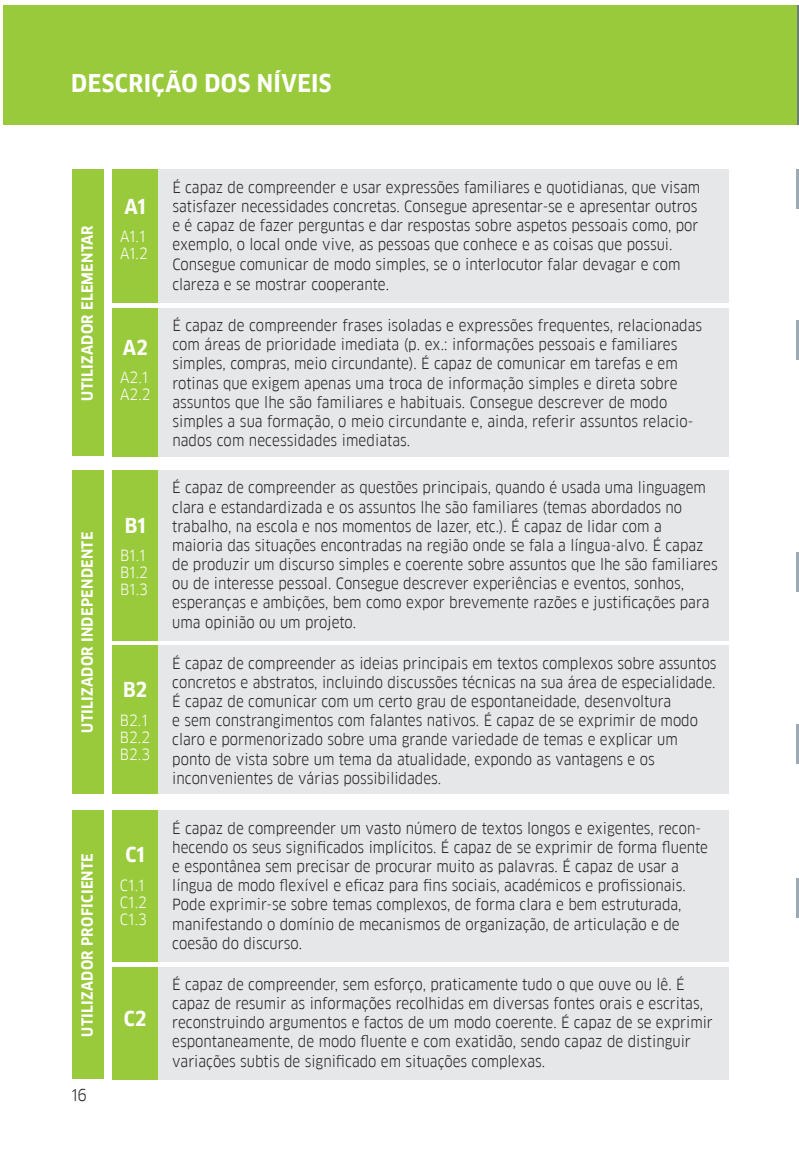
<style>
.page{position:relative;width:799px;height:1171px;background:#fff}
.page>*{position:absolute;margin:0;border:0;box-sizing:border-box;transform-origin:0 0}
.t1{font:700 24px "Goethe FF Clan";letter-spacing:.015em;color:#fff}
.t2{font:700 20.2px "Goethe FF Clan";letter-spacing:-.005em;color:#fff}
.t3{font:16px "Goethe FF Clan";color:#231f20}
.t4{font:15.2px/19.2px "Goethe FF Clan";color:#231f20}
.t5{font:700 15.2px "Goethe FF Clan";letter-spacing:.02em;color:#fff}
.t6{font:15.2px/17.2px "Goethe FF Clan";letter-spacing:-.005em;color:#fff}
</style>
<div class="page">
<hr style="left:797px;top:5px;width:2px;height:119px;background:#6b7a83">
<hr style="left:797px;top:170px;width:2px;height:39px;background:#9eaab3">
<hr style="left:797px;top:320px;width:2px;height:39px;background:#9eaab3">
<hr style="left:797px;top:552px;width:2px;height:40px;background:#9eaab3">
<hr style="left:797px;top:724px;width:2px;height:39px;background:#9eaab3">
<hr style="left:797px;top:878px;width:2px;height:40px;background:#9eaab3">
<div style="left:3px;top:5px;width:794px;height:119px;background:#99ca3b"></div>
<div style="left:119px;top:170px;width:610px;height:133px;background:#e6e7e9"></div>
<div style="left:120px;top:308px;width:609px;height:148px;background:#e6e7e9"></div>
<div style="left:72px;top:170px;width:32px;height:286px;background:#99ca3b"></div>
<div style="left:112px;top:170px;width:46px;height:133px;background:#99ca3b"></div>
<div style="left:112px;top:308px;width:46px;height:148px;background:#99ca3b"></div>
<div style="left:119px;top:470px;width:610px;height:171px;background:#e6e7e9"></div>
<div style="left:119px;top:645px;width:610px;height:149px;background:#e6e7e9"></div>
<div style="left:72px;top:470px;width:32px;height:324px;background:#99ca3b"></div>
<div style="left:112px;top:470px;width:46px;height:171px;background:#99ca3b"></div>
<div style="left:112px;top:645px;width:46px;height:149px;background:#99ca3b"></div>
<div style="left:119px;top:810px;width:610px;height:152px;background:#e6e7e9"></div>
<div style="left:119px;top:967px;width:610px;height:112px;background:#e6e7e9"></div>
<div style="left:112px;top:810px;width:46px;height:152px;background:#99ca3b"></div>
<div style="left:112px;top:967px;width:46px;height:112px;background:#99ca3b"></div>
<div style="left:72px;top:810px;width:32px;height:269px;background:#99ca3b"></div>
<p class="t1" style="left:71px;top:69px;width:262px">DESCRIÇÃO DOS NÍVEIS</p>
<p class="t5" style="left:78px;top:401px;width:177px;rotate:-90deg">UTILIZADOR ELEMENTAR</p>
<p class="t5" style="left:78px;top:732px;width:202px;rotate:-90deg">UTILIZADOR INDEPENDENTE</p>
<p class="t5" style="left:78px;top:1036px;width:185px;rotate:-90deg">UTILIZADOR PROFICIENTE</p>
<p class="t3" style="left:71px;top:1085px;width:17px">16</p>
<p class="t2" style="left:125px;top:194px;width:23px">A1</p>
<p class="t6" style="left:120px;top:228px;width:29px">A1.1<br>A1.2</p>
<p class="t2" style="left:123px;top:335px;width:26px">A2</p>
<p class="t6" style="left:120px;top:369px;width:30px">A2.1</p>
<p class="t6" style="left:120px;top:386px;width:32px">A2.2</p>
<p class="t2" style="left:125px;top:513px;width:23px">B1</p>
<p class="t6" style="left:120px;top:547px;width:29px">B1.1<br>B1.2<br>B1.3</p>
<p class="t2" style="left:123px;top:678px;width:25px">B2</p>
<p class="t6" style="left:120px;top:711px;width:32px">B2.1<br>B2.2<br>B2.3</p>
<p class="t2" style="left:125px;top:843px;width:21px">C1</p>
<p class="t6" style="left:120px;top:876px;width:28px">C1.1<br>C1.2<br>C1.3</p>
<p class="t2" style="left:124px;top:1006px;width:24px">C2</p>
<p class="t4" style="left:172px;top:178px;width:530px">É capaz de compreender e usar expressões familiares e quotidianas, que visam satisfazer necessidades concretas. Consegue apresentar-se e apresentar outros e é capaz de fazer perguntas e dar respostas sobre aspetos pessoais como, por exemplo, o local onde vive, as pessoas que conhece e as coisas que possui.<br>Consegue comunicar de modo simples, se o interlocutor falar devagar e com clareza e se mostrar cooperante.</p>
<p class="t4" style="left:172px;top:316px;width:531px">É capaz de compreender frases isoladas e expressões frequentes, relacionadas com áreas de prioridade imediata (p. ex.: informações pessoais e familiares simples, compras, meio circundante). É capaz de comunicar em tarefas e em rotinas que exigem apenas uma troca de informação simples e direta sobre assuntos que lhe são familiares e habituais. Consegue descrever de modo simples a sua formação, o meio circundante e, ainda, referir assuntos relacio&shy;nados com necessidades imediatas.</p>
<p class="t4" style="left:172px;top:478px;width:547px">É capaz de compreender as questões principais, quando é usada uma linguagem clara e estandardizada e os assuntos lhe são familiares (temas abordados no trabalho, na escola e nos momentos de lazer, etc.). É capaz de lidar com a<br>maioria das situações encontradas na região onde se fala a língua-alvo. É capaz de produzir um discurso simples e coerente sobre assuntos que lhe são familiares ou de interesse pessoal. Consegue descrever experiências e eventos, sonhos, esperanças e ambições, bem como expor brevemente razões e justificações para uma opinião ou um projeto.</p>
<p class="t4" style="left:172px;top:653px;width:546px">É capaz de compreender as ideias principais em textos complexos sobre assuntos concretos e abstratos, incluindo discussões técnicas na sua área de especialidade.<br>É capaz de comunicar com um certo grau de espontaneidade, desenvoltura<br>e sem constrangimentos com falantes nativos. É capaz de se exprimir de modo claro e pormenorizado sobre uma grande variedade de temas e explicar um ponto de vista sobre um tema da atualidade, expondo as vantagens e os inconvenientes de várias possibilidades.</p>
<p class="t4" style="left:172px;top:818px;width:537px">É capaz de compreender um vasto número de textos longos e exigentes, recon&shy;hecendo os seus significados implícitos. É capaz de se exprimir de forma fluente e espontânea sem precisar de procurar muito as palavras. É capaz de usar a língua de modo flexível e eficaz para fins sociais, académicos e profissionais.<br>Pode exprimir-se sobre temas complexos, de forma clara e bem estruturada, manifestando o domínio de mecanismos de organização, de articulação e de coesão do discurso.</p>
<p class="t4" style="left:172px;top:974px;width:542px">É capaz de compreender, sem esforço, praticamente tudo o que ouve ou lê. É capaz de resumir as informações recolhidas em diversas fontes orais e escritas, reconstruindo argumentos e factos de um modo coerente. É capaz de se exprimir espontaneamente, de modo fluente e com exatidão, sendo capaz de distinguir variações subtis de significado em situações complexas.</p>
</div>
